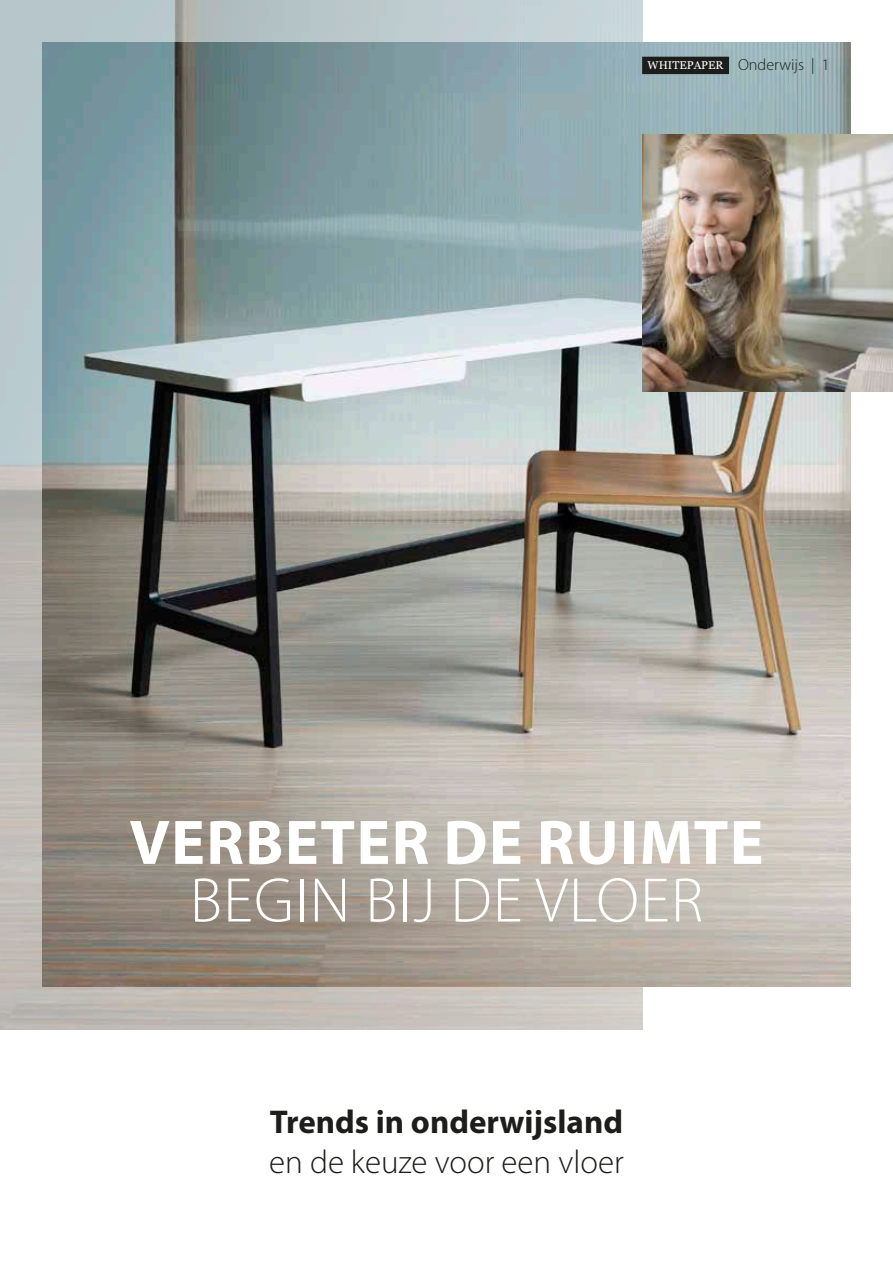
<style>
.page{position:relative;width:893px;height:1263px;background:#fff}
.page>*{position:absolute;margin:0;border:0;box-sizing:border-box;transform-origin:0 0}
.t1{font:700 63.45px "Myriad Pro";letter-spacing:.02em;color:#fff}
.t2{font:300 63.45px "Myriad Pro";letter-spacing:.02em;color:#fff}
.t3{font:700 33px "Myriad Pro";color:#1d1d1b}
.t4{font:300 33px "Myriad Pro";color:#1d1d1b}
.t5{font:300 16.2px "Myriad Pro";color:#1d1d1b}
.t6{font:11.4px "Georgia";color:#fff}
</style>
<div class="page">
<img style="left:0;top:0;width:642px;height:1029px">
<img style="left:43px;top:43px;width:807px;height:943px">
<div style="left:642px;top:57px;width:87px;height:17px;background:#1d1d1b"></div>
<img style="left:642px;top:135px;width:251px;height:256px">
<p class="t6" style="left:648px;top:57px;width:77px">WHITEPAPER</p>
<p class="t5" style="left:738px;top:56px;width:93px">Onderwijs | 1</p>
<p class="t1" style="left:129px;top:807px;width:636px">VERBETER DE RUIMTE</p>
<p class="t2" style="left:190px;top:865px;width:515px">BEGIN BIJ DE VLOER</p>
<p class="t3" style="left:270px;top:1104px;width:355px">Trends in onderwijsland</p>
<p class="t4" style="left:269px;top:1144px;width:356px">en de keuze voor een vloer</p>
</div>
